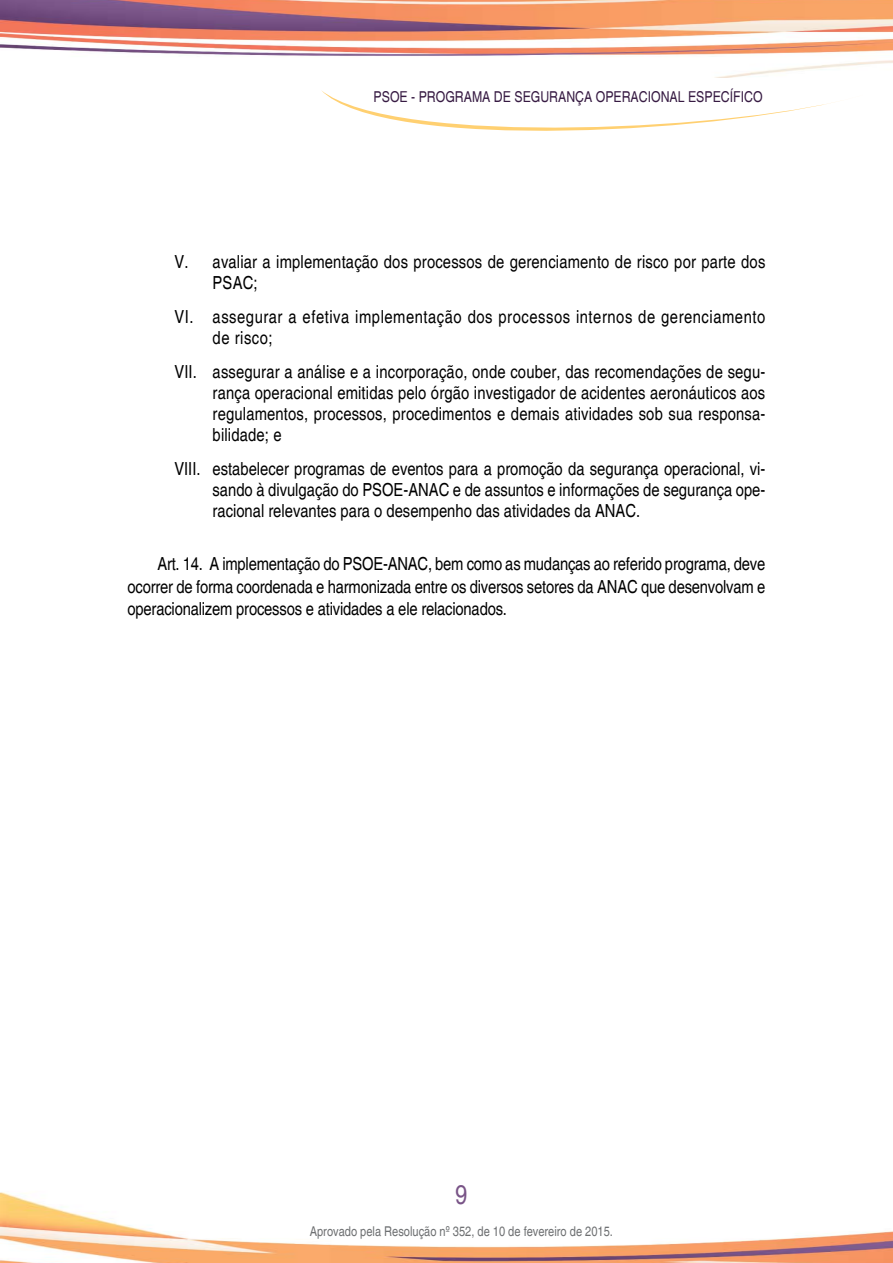
<style>
.page{position:relative;width:893px;height:1263px;background:#fff}
.page>*{position:absolute;margin:0;border:0;box-sizing:border-box;transform-origin:0 0}
.t1{font:condensed 27px "Helvetica";color:#795487}
.t2{font:condensed 18px/21px "Helvetica";letter-spacing:.01em;color:#000;text-align:justify}
.t3{font:condensed 18px/21px "Helvetica";letter-spacing:.03em;color:#000}
.t4{font:condensed 15px "Helvetica";color:#371b43}
.t5{font:condensed 13.5px "Helvetica";color:#6d6f71}
</style>
<div class="page">
<img style="left:0;top:1192px;width:893px;height:71px">
<img style="left:0;top:0;width:893px;height:78px">
<svg style="left:321px;top:90px;width:512px;height:41px"></svg>
<p class="t4" style="left:374px;top:88px;width:390px">PSOE - PROGRAMA DE SEGURANÇA OPERACIONAL ESPECÍFICO</p>
<p class="t2" style="left:213px;top:252px;width:554px;text-indent:-38px">V. avaliar a implementação dos processos de gerenciamento de risco por parte dos<br>PSAC;</p>
<p class="t3" style="left:213px;top:306px;width:554px;text-indent:-38px">VI. assegurar a efetiva implementação dos processos internos de gerenciamento de risco;</p>
<p class="t2" style="left:213px;top:361px;width:554px;text-indent:-38px">VII. assegurar a análise e a incorporação, onde couber, das recomendações de segu&shy;rança operacional emitidas pelo órgão investigador de acidentes aeronáuticos aos regulamentos, processos, procedimentos e demais atividades sob sua responsa&shy;bilidade; e</p>
<p class="t2" style="left:213px;top:458px;width:554px;text-indent:-38px">VIII. estabelecer programas de eventos para a promoção da segurança operacional, vi&shy;sando à divulgação do PSOE-ANAC e de assuntos e informações de segurança ope&shy;racional relevantes para o desempenho das atividades da ANAC.</p>
<p class="t2" style="left:128px;top:553px;width:639px;line-height:22.5px;text-indent:30px">Art. 14. A implementação do PSOE-ANAC, bem como as mudanças ao referido programa, deve ocorrer de forma coordenada e harmonizada entre os diversos setores da ANAC que desenvolvam e operacionalizem processos e atividades a ele relacionados.</p>
<h1 class="t1" style="left:455px;top:1179px;width:14px">9</h1>
<p class="t5" style="left:310px;top:1223px;width:305px">Aprovado pela Resolução nº 352, de 10 de fevereiro de 2015.</p>
</div>
